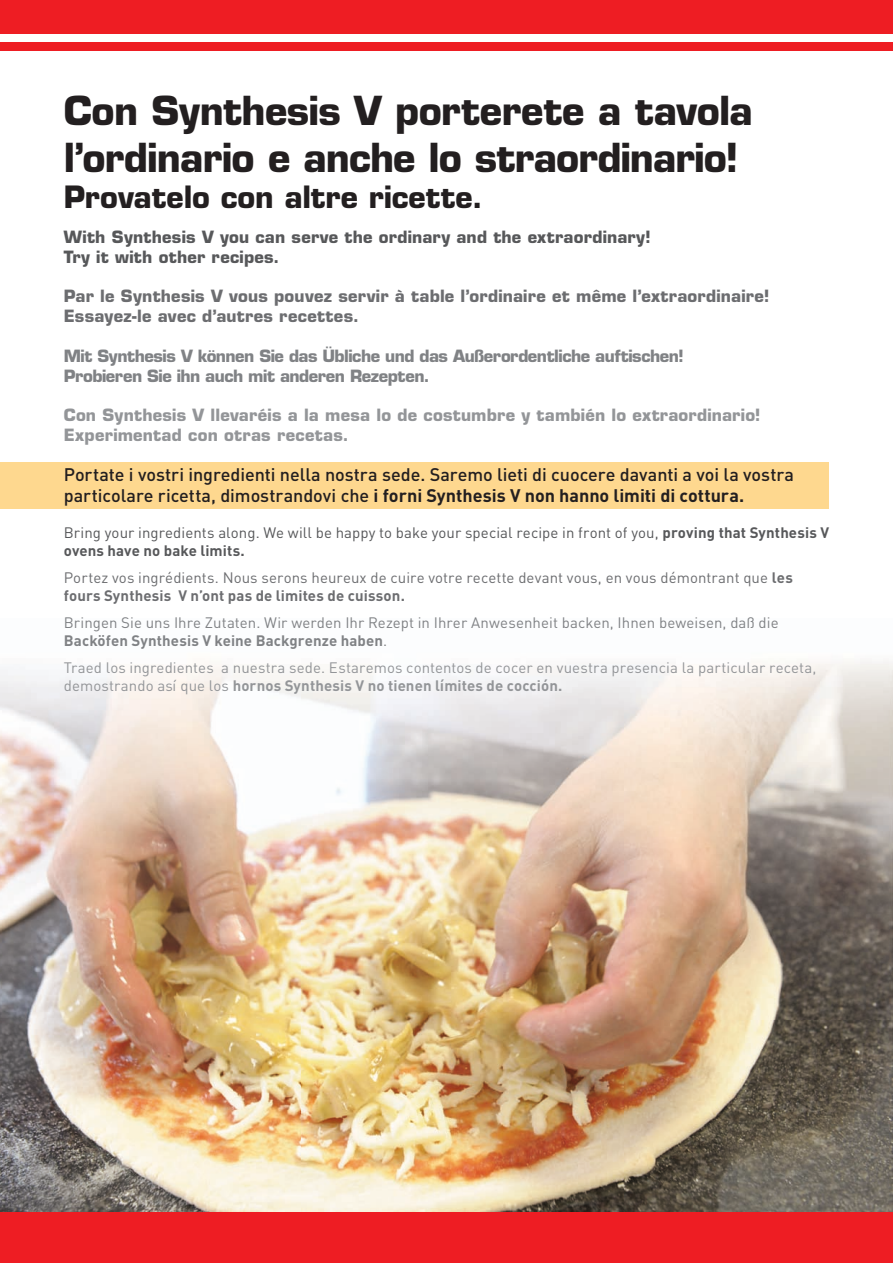
<style>
.page{position:relative;width:893px;height:1263px;background:#fff}
.page>*{position:absolute;margin:0;border:0;box-sizing:border-box;transform-origin:0 0}
.t1{font:700 39px/46.8px "Eurostile";letter-spacing:-.015em;color:#231f20}
.t2{font:700 30px "Eurostile";color:#231f20}
.t3{font:500 18px/21.6px "DIN";letter-spacing:-.005em;color:#231f20}
.t4{font:700 16.5px/19.8px "Eurostile";letter-spacing:-.03em;color:#808285}
.t5{font:700 16.5px/19.8px "Eurostile";letter-spacing:.01em;color:#6c6d70}
.t6{font:700 16.5px/19.8px "Eurostile";letter-spacing:.015em;color:#939598}
.t7{font:700 16.5px/19.8px "Eurostile";letter-spacing:.015em;color:#57585a}
.t8{font:15px/18px "DIN";letter-spacing:.005em;color:#939598}
.t9{font:15px/18px "DIN";letter-spacing:.005em;color:#6c6d70}
.t10{font:15px/18px "DIN";letter-spacing:.005em;color:#808285}
.t11{font:15px/18px "DIN";letter-spacing:.005em;color:#57585a}
.s1{font-weight:700}
</style>
<div class="page">
<div style="left:0;top:0;width:893px;height:34px;background:#ee1d23"></div>
<div style="left:0;top:43px;width:893px;height:8px;background:#ee1d23"></div>
<img style="left:0;top:661px;width:893px;height:551px">
<div style="left:0;top:1212px;width:893px;height:51px;background:#ee1d23"></div>
<div style="left:0;top:462px;width:828px;height:46px;background:#fed88f"></div>
<h1 class="t1" style="left:64px;top:87px;width:691px">Con Synthesis V porterete a tavola l’ordinario e anche lo straordinario!</h1>
<h2 class="t2" style="left:64px;top:178px;width:421px">Provatelo con altre ricette.</h2>
<p class="t7" style="left:64px;top:227px;width:589px">With Synthesis V you can serve the ordinary and the extraordinary!<br>Try it with other recipes.</p>
<p class="t5" style="left:64px;top:286px;width:707px">Par le Synthesis V vous pouvez servir à table l’ordinaire et même l’extraordinaire!<br>Essayez-le avec d’autres recettes.</p>
<p class="t4" style="left:64px;top:346px;width:622px">Mit Synthesis V können Sie das Übliche und das Außerordentliche auftischen!<br>Probieren Sie ihn auch mit anderen Rezepten.</p>
<p class="t6" style="left:64px;top:405px;width:698px">Con Synthesis V llevaréis a la mesa lo de costumbre y también lo extraordinario!<br>Experimentad con otras recetas.</p>
<p class="t3" style="left:64px;top:463px;width:732px">Portate i vostri ingredienti nella nostra sede. Saremo lieti di cuocere davanti a voi la vostra particolare ricetta, dimostrandovi che <span class="s1">i forni Synthesis V non hanno limiti di cottura.</span></p>
<p class="t11" style="left:64px;top:523px;width:767px">Bring your ingredients along. We will be happy to bake your special recipe in front of you, <span class="s1">proving that Synthesis V ovens have no bake limits.</span></p>
<p class="t9" style="left:64px;top:568px;width:731px">Portez vos ingrédients. Nous serons heureux de cuire votre recette devant vous, en vous démontrant que <span class="s1">les fours Synthesis V n’ont pas de limites de cuisson.</span></p>
<p class="t10" style="left:64px;top:613px;width:716px">Bringen Sie uns Ihre Zutaten. Wir werden Ihr Rezept in Ihrer Anwesenheit backen, Ihnen beweisen, daß die<br><span class="s1">Backöfen Synthesis V keine Backgrenze haben</span>.</p>
<p class="t8" style="left:64px;top:658px;width:754px">Traed los ingredientes a nuestra sede. Estaremos contentos de cocer en vuestra presencia la particular receta, demostrando así que los <span class="s1">hornos Synthesis V no tienen límites de cocción.</span></p>
</div>
